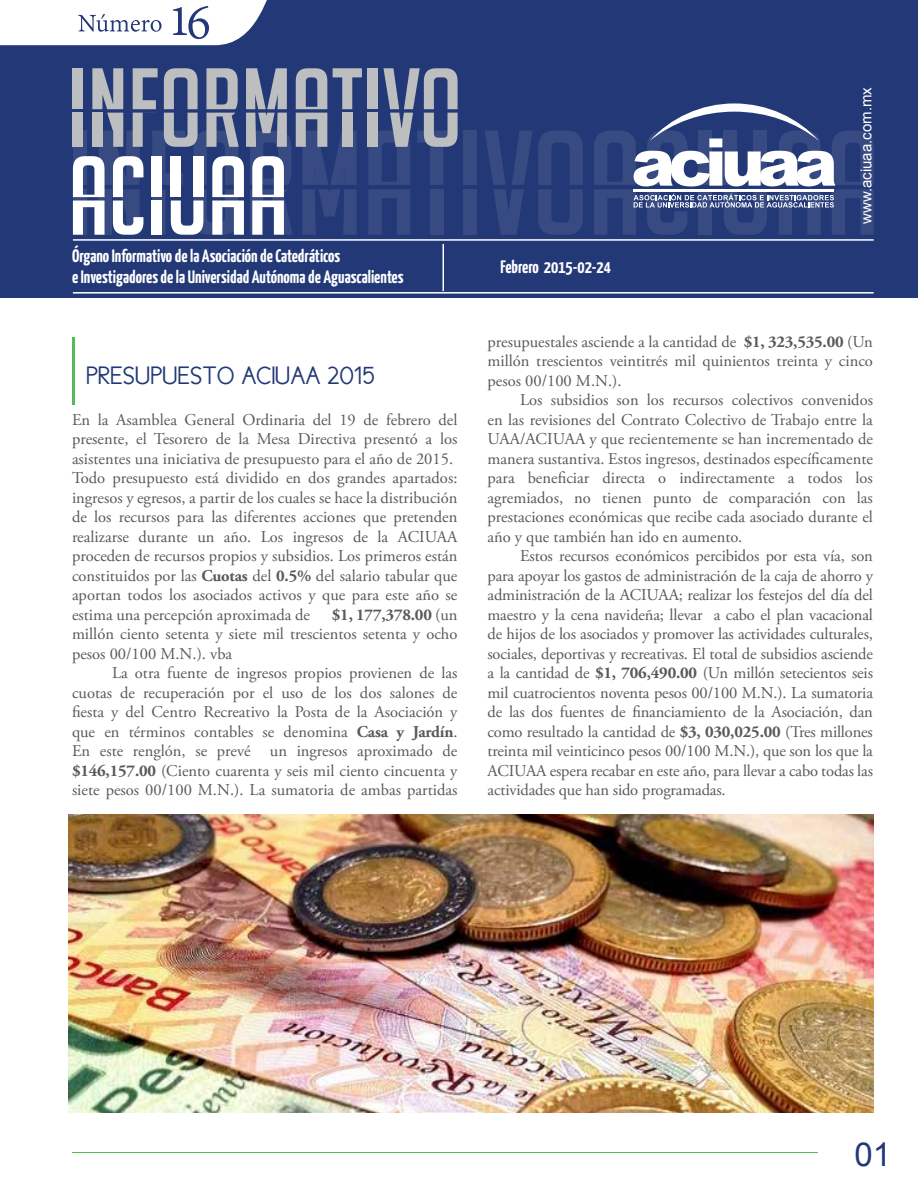
<style>
.page{position:relative;width:918px;height:1188px;background:#fff}
.page>*{position:absolute;margin:0;border:0;box-sizing:border-box;transform-origin:0 0}
.t1{font:55.05px "Adobe Devanagari";color:#233977}
.t2{font:33px "Arial";color:#233977}
.t3{font:25.5px "New Cicle Gordita";color:#233977}
.t4{font:700 18px/21.6px "Yanone Kaffeesatz";color:#fff}
.t5{font:16.5px/19.5px "Adobe Garamond Pro";color:#58595b;text-align:justify}
.t6{font:15px "Arial";color:#fff}
.s1{font-weight:700}
</style>
<div class="page">
<hr style="left:73px;top:1152px;width:745px;height:1px;background:#55ba58">
<div style="left:0;top:0;width:918px;height:298px;background:#233977"></div>
<div style="left:464px;top:131px;width:13px;height:54px;background:#374a82"></div>
<div style="left:464px;top:189px;width:13px;height:46px;background:#374a82"></div>
<svg style="left:485px;top:131px;width:98px;height:104px"></svg>
<svg style="left:368px;top:68px;width:90px;height:167px"></svg>
<svg style="left:73px;top:68px;width:289px;height:167px"></svg>
<hr style="left:73px;top:239px;width:801px;height:2px;background:#fff">
<hr style="left:73px;top:292px;width:801px;height:2px;background:#fff">
<svg style="left:0;top:0;width:267px;height:45px;background:#eceef3"></svg>
<hr style="left:443px;top:244px;width:1px;height:47px;background:#fff">
<hr style="left:72px;top:338px;width:3px;height:67px;background:#55ba58">
<svg style="left:594px;top:103px;width:280px;height:132px"></svg>
<hr style="left:634px;top:189px;width:200px;height:3px;background:#fff">
<img style="left:68px;top:814px;width:805px;height:299px">
<h1 class="t1" style="left:167px;top:-11px;width:45px">16</h1>
<p class="t4" style="left:72px;top:244px;width:333px">Órgano Informativo de la Asociación de Catedráticos<br>e Investigadores de la Universidad Autónoma de Aguascalientes</p>
<h3 class="t3" style="left:86px;top:366px;width:291px">PRESUPUESTO ACIUAA 2015</h3>
<p class="t5" style="left:72px;top:410px;width:387px;text-align:left">En la Asamblea General Ordinaria del 19 de febrero del presente, el Tesorero de la Mesa Directiva presentó a los asistentes una iniciativa de presupuesto para el año de 2015.<br>Todo presupuesto está dividido en dos grandes apartados: ingresos y egresos, a partir de los cuales se hace la distribución de los recursos para las diferentes acciones que pretenden realizarse durante un año. Los ingresos de la ACIUAA proceden de recursos propios y subsidios. Los primeros están constituidos por las <span class="s1">Cuotas</span> del <span class="s1">0.5%</span> del salario tabular que aportan todos los asociados activos y que para este año se estima una percepción aproximada de</p>
<p class="t5" style="left:72px;top:605px;width:387px;text-indent:260px"><span class="s1">$1, 177,378.00</span> (un millón ciento setenta y siete mil trescientos setenta y ocho pesos 00/100 M.N.). vba</p>
<p class="t5" style="left:72px;top:664px;width:387px;text-indent:40px">La otra fuente de ingresos propios provienen de las cuotas de recuperación por el uso de los dos salones de fiesta y del Centro Recreativo la Posta de la Asociación y que en términos contables se denomina <span class="s1">Casa y Jardín</span>.<br>En este renglón, se prevé un ingresos aproximado de <span class="s1">$146,157.00</span> (Ciento cuarenta y seis mil ciento cincuenta y siete pesos 00/100 M.N.). La sumatoria de ambas partidas</p>
<p class="t4" style="left:501px;top:256px;width:112px">Febrero 2015-02-24</p>
<p class="t6" style="left:858px;top:224px;width:138px;rotate:-90deg">www.aciuaa.com.mx</p>
<p class="t5" style="left:488px;top:332px;width:387px">presupuestales asciende a la cantidad de <span class="s1">$1, 323,535.00</span> (Un millón trescientos veintitrés mil quinientos treinta y cinco pesos 00/100 M.N.).</p>
<p class="t5" style="left:488px;top:391px;width:387px;text-indent:33px">Los subsidios son los recursos colectivos convenidos en las revisiones del Contrato Colectivo de Trabajo entre la UAA/ACIUAA y que recientemente se han incrementado de manera sustantiva. Estos ingresos, destinados específicamente para beneficiar directa o indirectamente a todos los agremiados, no tienen punto de comparación con las prestaciones económicas que recibe cada asociado durante el año y que también han ido en aumento.</p>
<p class="t5" style="left:488px;top:547px;width:387px;text-indent:33px">Estos recursos económicos percibidos por esta vía, son para apoyar los gastos de administración de la caja de ahorro y administración de la ACIUAA; realizar los festejos del día del maestro y la cena navideña; llevar a cabo el plan vacacional de hijos de los asociados y promover las actividades culturales, sociales, deportivas y recreativas. El total de subsidios asciende a la cantidad de <span class="s1">$1, 706,490.00</span> (Un millón setecientos seis mil cuatrocientos noventa pesos 00/100 M.N.). La sumatoria de las dos fuentes de financiamiento de la Asociación, dan como resultado la cantidad de <span class="s1">$3, 030,025.00</span> (Tres millones treinta mil veinticinco pesos 00/100 M.N.), que son los que la ACIUAA espera recabar en este año, para llevar a cabo todas las actividades que han sido programadas.</p>
<h2 class="t2" style="left:855px;top:1137px;width:38px">01</h2>
</div>
